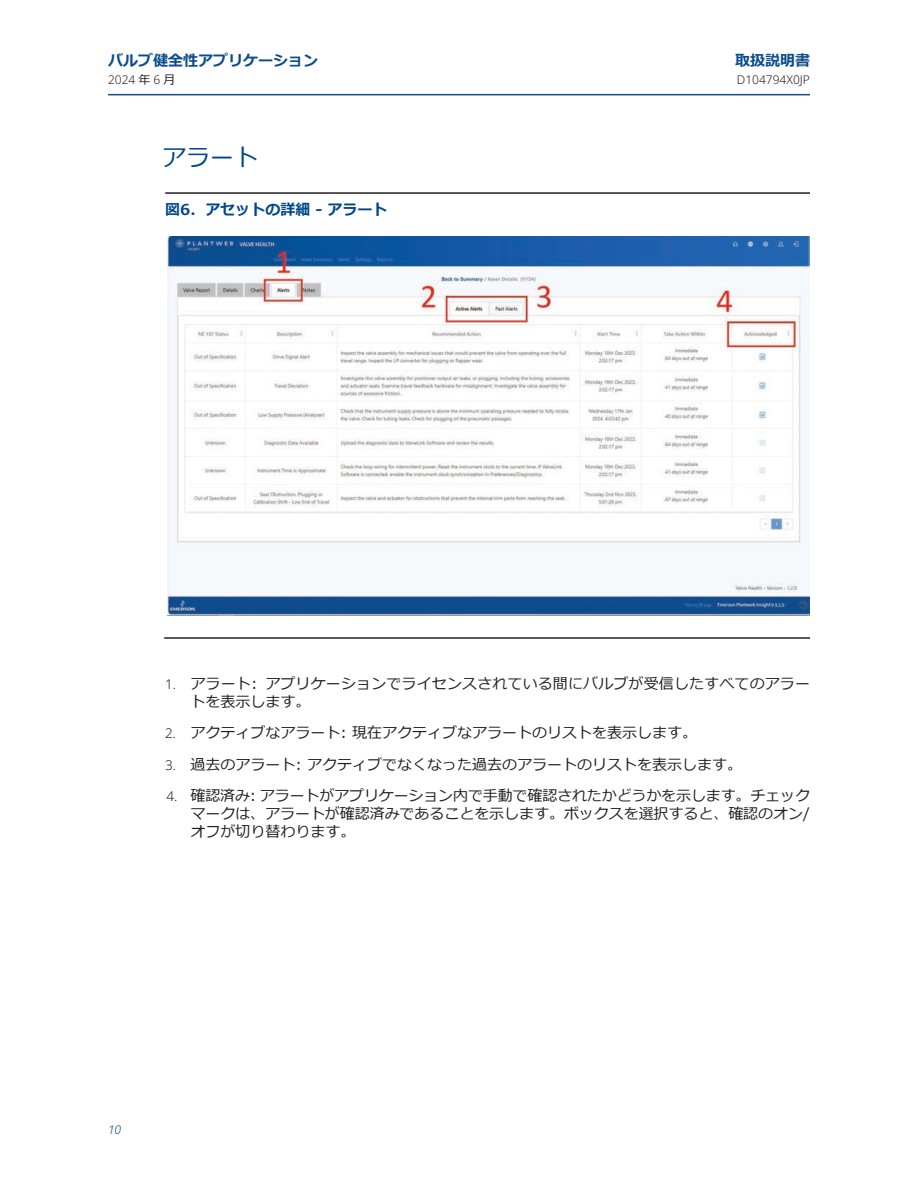
<style>
.page{position:relative;width:918px;height:1188px;background:#fff}
.page>*{position:absolute;margin:0;border:0;box-sizing:border-box;transform-origin:0 0}
.t1{font:24px "Meiryo";color:#01478d}
.t2{font:15px/18px "Meiryo";color:#231f20}
.t3{font:700 15px "Meiryo";color:#0b4c8c}
.t4{font:700 15px "Meiryo";color:#01478d}
.t5{font:300 12px "Noto Sans";color:#231f20}
.t6{font:italic 300 12px "Noto Sans";color:#0b4c8c}
.s1{font-family:"Meiryo";font-weight:400}
.s2{font-family:"Noto Sans";font-weight:300;font-size:13.5px}
</style>
<div class="page">
<hr style="left:108px;top:94px;width:702px;height:1px;background:#0b4c8c">
<hr style="left:165px;top:192px;width:645px;height:2px;background:#231f20">
<img style="left:167px;top:236px;width:643px;height:379px">
<hr style="left:164px;top:637px;width:646px;height:2px;background:#231f20">
<p class="t3" style="left:108px;top:50px;width:211px">バルブ健全性アプリケーション</p>
<p class="t3" style="left:735px;top:50px;width:76px">取扱説明書</p>
<p class="t5" style="left:108px;top:72px;width:69px">2024 <span class="s1">年</span> 6 <span class="s1">月</span></p>
<p class="t5" style="left:737px;top:72px;width:75px">D104794X0JP</p>
<h1 class="t1" style="left:162px;top:141px;width:97px">アラート</h1>
<p class="t4" style="left:165px;top:199px;width:224px">図6. アセットの詳細 - アラート</p>
<p class="t2" style="left:190px;top:675px;width:621px;text-indent:-26px"><span class="s2">1.</span> アラート: アプリケーションでライセンスされている間にバルブが受信したすべてのアラートを表示します。</p>
<p class="t2" style="left:165px;top:725px;width:534px"><span class="s2">2.</span> アクティブなアラート: 現在アクティブなアラートのリストを表示します。</p>
<p class="t2" style="left:165px;top:756px;width:579px"><span class="s2">3.</span> 過去のアラート: アクティブでなくなった過去のアラートのリストを表示します。</p>
<p class="t2" style="left:190px;top:788px;width:621px;text-align:justify;text-indent:-24px"><span class="s2">4.</span> 確認済み: アラートがアプリケーション内で手動で確認されたかどうかを示します。チェックマークは、アラートが確認済みであることを示します。ボックスを選択すると、確認のオン/オフが切り替わります。</p>
<p class="t6" style="left:108px;top:1121px;width:15px">10</p>
</div>
